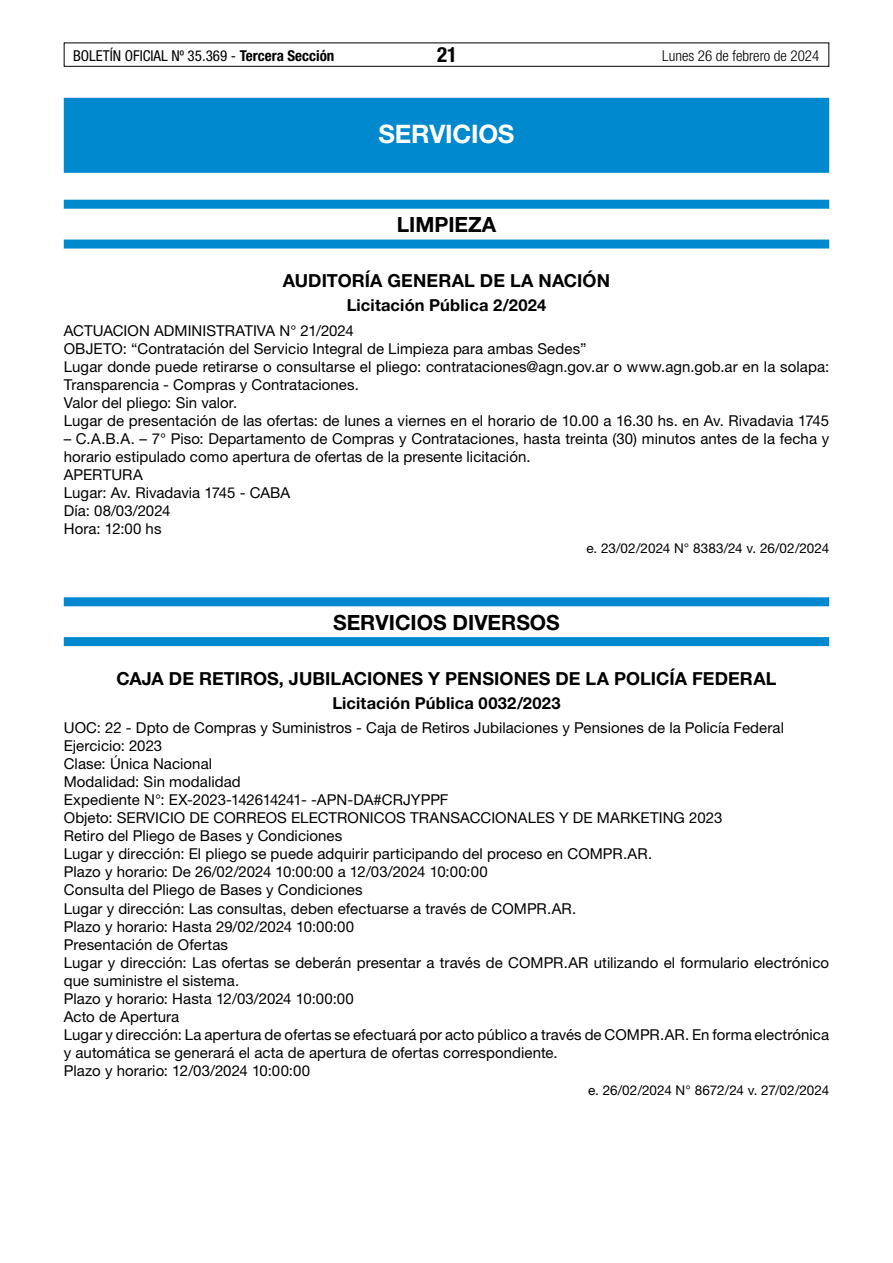
<style>
.page{position:relative;width:893px;height:1263px;background:#fff}
.page>*{position:absolute;margin:0;border:0;box-sizing:border-box;transform-origin:0 0}
.t1{font:700 25.5px "Helvetica Neue LT Std";letter-spacing:-.01em;color:#fff}
.t2{font:700 21px "Helvetica Neue LT Std";color:#000}
.t3{font:700 condensed 21px "Helvetica Neue LT Std";color:#000}
.t4{font:700 18px "Helvetica Neue LT Std";letter-spacing:.005em;color:#000}
.t5{font:700 16.5px "Helvetica Neue LT Std";letter-spacing:.01em;color:#000}
.t6{font:15px/18px "Helvetica Neue LT Std";letter-spacing:.005em;color:#000}
.t7{font:condensed 15px "Helvetica Neue LT Std";color:#000}
.t8{font:300 condensed 15px "Helvetica Neue LT Std";color:#000}
.t9{font:13.5px "Helvetica Neue LT Std";letter-spacing:-.005em;color:#000}
.s1{font-weight:700}
</style>
<div class="page">
<div style="left:64px;top:43px;width:765px;height:24px;border:1px solid #000"></div>
<div style="left:64px;top:98px;width:765px;height:75px;background:#0089cf"></div>
<div style="left:64px;top:200px;width:765px;height:9px;background:#0089cf"></div>
<div style="left:64px;top:240px;width:765px;height:9px;background:#0089cf"></div>
<div style="left:64px;top:597px;width:765px;height:9px;background:#0089cf"></div>
<div style="left:64px;top:637px;width:765px;height:9px;background:#0089cf"></div>
<p class="t7" style="left:73px;top:47px;width:263px">BOLETÍN OFICIAL Nº 35.369 - <span class="s1">Tercera Sección</span></p>
<h2 class="t3" style="left:437px;top:42px;width:22px">21</h2>
<p class="t8" style="left:662px;top:47px;width:159px">Lunes 26 de febrero de 2024</p>
<h1 class="t1" style="left:378px;top:118px;width:137px">SERVICIOS</h1>
<h2 class="t2" style="left:397px;top:212px;width:101px">LIMPIEZA</h2>
<p class="t4" style="left:283px;top:270px;width:329px">AUDITORÍA GENERAL DE LA NACIÓN</p>
<p class="t5" style="left:347px;top:295px;width:201px">Licitación Pública 2/2024</p>
<p class="t6" style="left:64px;top:321px;width:767px">ACTUACION ADMINISTRATIVA N° 21/2024<br>OBJETO: “Contratación del Servicio Integral de Limpieza para ambas Sedes”<br>Lugar donde puede retirarse o consultarse el pliego: contrataciones@agn.gov.ar o www.agn.gob.ar en la solapa:<br>Transparencia - Compras y Contrataciones.<br>Valor del pliego: Sin valor.<br>Lugar de presentación de las ofertas: de lunes a viernes en el horario de 10.00 a 16.30 hs. en Av. Rivadavia 1745</p>
<p class="t6" style="left:64px;top:429px;width:767px">– C.A.B.A. – 7° Piso: Departamento de Compras y Contrataciones, hasta treinta (30) minutos antes de la fecha y horario estipulado como apertura de ofertas de la presente licitación.<br>APERTURA<br>Lugar: Av. Rivadavia 1745 - CABA<br>Día: 08/03/2024<br>Hora: 12:00 hs</p>
<p class="t9" style="left:586px;top:540px;width:244px">e. 23/02/2024 N° 8383/24 v. 26/02/2024</p>
<h2 class="t2" style="left:333px;top:609px;width:228px">SERVICIOS DIVERSOS</h2>
<p class="t4" style="left:116px;top:667px;width:661px">CAJA DE RETIROS, JUBILACIONES Y PENSIONES DE LA POLICÍA FEDERAL</p>
<p class="t5" style="left:332px;top:693px;width:230px">Licitación Pública 0032/2023</p>
<p class="t6" style="left:64px;top:719px;width:767px">UOC: 22 - Dpto de Compras y Suministros - Caja de Retiros Jubilaciones y Pensiones de la Policía Federal Ejercicio: 2023<br>Clase: Única Nacional<br>Modalidad: Sin modalidad<br>Expediente N°: EX-2023-142614241- -APN-DA#CRJYPPF<br>Objeto: SERVICIO DE CORREOS ELECTRONICOS TRANSACCIONALES Y DE MARKETING 2023<br>Retiro del Pliego de Bases y Condiciones<br>Lugar y dirección: El pliego se puede adquirir participando del proceso en COMPR.AR.<br>Plazo y horario: De 26/02/2024 10:00:00 a 12/03/2024 10:00:00<br>Consulta del Pliego de Bases y Condiciones<br>Lugar y dirección: Las consultas, deben efectuarse a través de COMPR.AR.<br>Plazo y horario: Hasta 29/02/2024 10:00:00<br>Presentación de Ofertas<br>Lugar y dirección: Las ofertas se deberán presentar a través de COMPR.AR utilizando el formulario electrónico que suministre el sistema.<br>Plazo y horario: Hasta 12/03/2024 10:00:00<br>Acto de Apertura<br>Lugar y dirección: La apertura de ofertas se efectuará por acto público a través de COMPR.AR. En forma electrónica y automática se generará el acta de apertura de ofertas correspondiente.<br>Plazo y horario: 12/03/2024 10:00:00</p>
<p class="t9" style="left:588px;top:1082px;width:243px">e. 26/02/2024 N° 8672/24 v. 27/02/2024</p>
</div>
